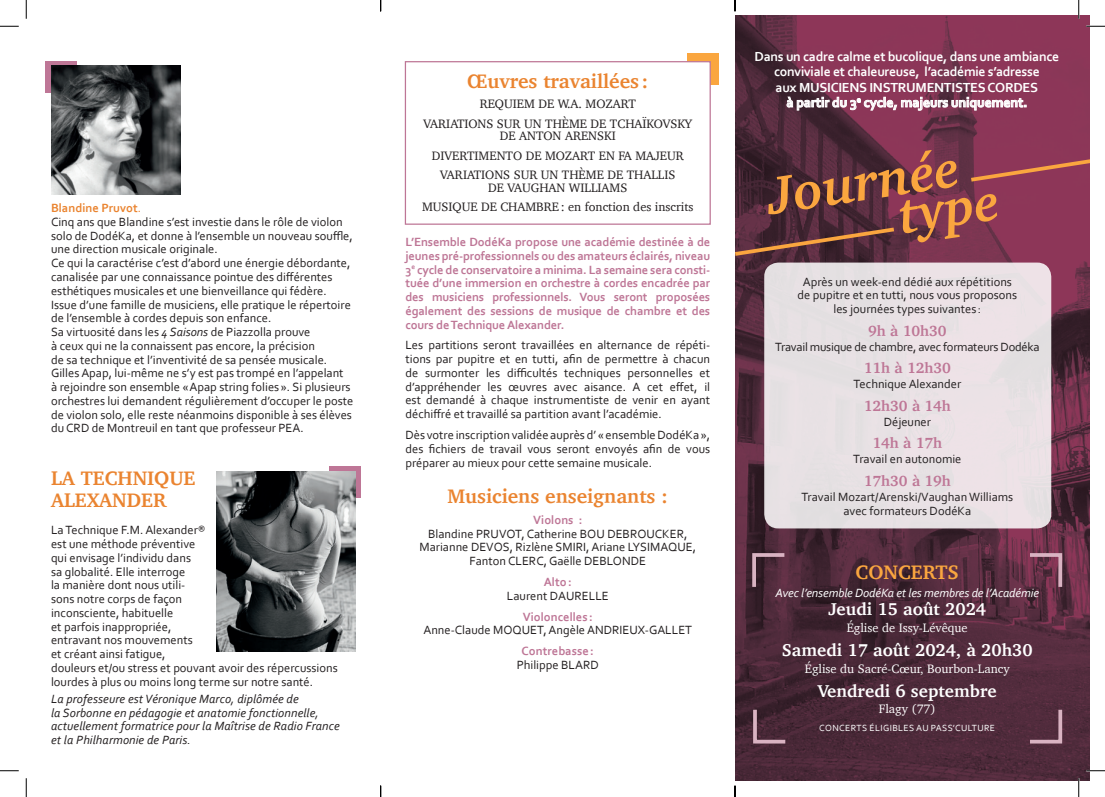
<style>
.page{position:relative;width:1105px;height:797px;background:#fff}
.page>*{position:absolute;margin:0;border:0;box-sizing:border-box;transform-origin:0 0}
.Titre{font:italic 700 53.38px "Charter";color:#faa63f}
.Titre-2{font:700 20px/21.2px "Charter";color:#ea8430}
.Style_de_paragraphe{font:700 20px "Charter";color:#faa63f}
.Style_de_paragraphe-2{font:700 17.5px "Charter";letter-spacing:.005em;color:#fff}
.Style_de_paragraphe-3{font:700 15px "Charter";color:#be7696}
.t1{font:700 13.75px/15.2px "Corbel";letter-spacing:-.02em;color:#fff;text-align:center}
.Style_de_paragraphe-4{font:12.5px/13.8px "Corbel";color:#231f20;text-align:center}
.Style_de_paragraphe-5{font:700 12.5px/13.8px "Corbel";letter-spacing:-.01em;color:#be7696;text-align:justify}
.Style_de_paragraphe-6{font:12.5px/12.5px "Charter";color:#231f20;text-align:center}
.Style_de_paragraphe-7{font:italic 12.5px/13.8px "Corbel";letter-spacing:.01em;color:#231f20}
.Style_de_paragraphe-8{font:12.5px "Charter";color:#fff}
.Style_de_paragraphe-9{font:12.5px "Corbel";letter-spacing:-.02em;color:#231f20}
.Style_de_paragraphe-10{font:italic 12.5px "Corbel";letter-spacing:-.01em;color:#fff}
.Style_de_paragraphe-11{font:700 12.5px "Corbel";color:#ea8430}
.Style_de_paragraphe-12{font:9.38px "Corbel";letter-spacing:.04em;color:#fff}
.s1{font-weight:400}
.s2{font-style:italic}
.s3{font-weight:700;color:#be7696}
</style>
<div class="page">
<div style="left:687px;top:53px;width:31px;height:31px;background:#faa63f"></div>
<div style="left:405px;top:61px;width:306px;height:164px;background:#fff;border:1px solid #be7696"></div>
<div style="left:46px;top:62px;width:31px;height:31px;background:#be7696"></div>
<img style="left:735px;top:16px;width:354px;height:765px">
<img style="left:51px;top:66px;width:129px;height:129px">
<div style="left:764px;top:262px;width:287px;height:266px;background:#e8e1e4;border-radius:14px"></div>
<div style="left:329px;top:467px;width:31px;height:31px;background:#be7696"></div>
<img style="left:217px;top:471px;width:139px;height:180px">
<svg style="left:967px;top:144px;width:122px;height:40px;background:#944054"></svg>
<svg style="left:735px;top:225px;width:163px;height:33px;background:#603639"></svg>
<svg style="left:787px;top:97px;width:239px;height:13px;background:#a77b8c"></svg>
<svg style="left:750px;top:551px;width:38px;height:39px"></svg>
<svg style="left:1026px;top:706px;width:38px;height:39px"></svg>
<svg style="left:751px;top:706px;width:38px;height:39px"></svg>
<svg style="left:1026px;top:551px;width:38px;height:39px"></svg>
<svg style="left:0;top:25px;width:19px;height:2px"></svg>
<svg style="left:1086px;top:25px;width:19px;height:2px"></svg>
<svg style="left:0;top:770px;width:19px;height:1px"></svg>
<svg style="left:1086px;top:770px;width:19px;height:1px"></svg>
<svg style="left:25px;top:0;width:2px;height:19px"></svg>
<svg style="left:25px;top:778px;width:2px;height:19px"></svg>
<svg style="left:1078px;top:0;width:1px;height:19px"></svg>
<svg style="left:1078px;top:778px;width:1px;height:19px"></svg>
<svg style="left:380px;top:785px;width:1px;height:12px"></svg>
<svg style="left:734px;top:0;width:2px;height:11px"></svg>
<svg style="left:734px;top:785px;width:2px;height:12px"></svg>
<p class="Style_de_paragraphe-11" style="left:51px;top:200px;width:89px">Blandine Pruvot<span class="s1">.</span></p>
<p class="Style_de_paragraphe-4" style="left:51px;top:215px;width:303px;text-align:left">Cinq ans que Blandine s’est investie dans le rôle de violon solo de DodéKa, et donne à l’ensemble un nouveau souffle, une direction musicale originale.</p>
<p class="Style_de_paragraphe-4" style="left:51px;top:256px;width:301px;text-align:left">Ce qui la caractérise c’est d’abord une énergie débordante, canalisée par une connaissance pointue des différentes esthétiques musicales et une bienveillance qui fédère.<br>Issue d’une famille de musiciens, elle pratique le répertoire de l’ensemble à cordes depuis son enfance.</p>
<p class="Style_de_paragraphe-4" style="left:51px;top:325px;width:276px;text-align:left">Sa virtuosité dans les <span class="s2">4 Saisons</span> de Piazzolla prouve<br>à ceux qui ne la connaissent pas encore, la précision de sa technique et l’inventivité de sa pensée musicale.</p>
<p class="Style_de_paragraphe-4" style="left:51px;top:366px;width:304px;text-align:left">Gilles Apap, lui-même ne s’y est pas trompé en l’appelant<br>à rejoindre son ensemble «Apap string folies ». Si plusieurs orchestres lui demandent régulièrement d’occuper le poste de violon solo, elle reste néanmoins disponible à ses élèves du CRD de Montreuil en tant que professeur PEA.</p>
<p class="Titre-2" style="left:51px;top:467px;width:146px">LA TECHNIQUE<br>ALEXANDER</p>
<p class="Style_de_paragraphe-4" style="left:51px;top:523px;width:288px;text-align:left">La Technique F. M. Alexander®<br>est une méthode préventive<br>qui envisage l’individu dans<br>sa globalité. Elle interroge<br>la manière dont nous utili-<br>sons notre corps de façon<br>inconsciente, habituelle<br>et parfois inappropriée,<br>entravant nos mouvements<br>et créant ainsi fatigue,<br>douleurs et/ou stress et pouvant avoir des répercussions lourdes à plus ou moins long terme sur notre santé.</p>
<p class="Style_de_paragraphe-7" style="left:51px;top:691px;width:290px">La professeure est Véronique Marco, diplômée de<br>la Sorbonne en pédagogie et anatomie fonctionnelle, actuellement formatrice pour la Maîtrise de Radio France et la Philharmonie de Paris.</p>
<p class="Titre-2" style="left:467px;top:71px;width:183px">Œuvres travaillées :</p>
<p class="Style_de_paragraphe-6" style="left:480px;top:97px;width:158px">REQUIEM DE W.A. MOZART</p>
<p class="Style_de_paragraphe-6" style="left:423px;top:117px;width:270px">VARIATIONS SUR UN THÈME DE TCHAÏKOVSKY<br>DE ANTON ARENSKI</p>
<p class="Style_de_paragraphe-6" style="left:432px;top:149px;width:253px">DIVERTIMENTO DE MOZART EN FA MAJEUR</p>
<p class="Style_de_paragraphe-6" style="left:440px;top:169px;width:237px">VARIATIONS SUR UN THÈME DE THALLIS<br>DE VAUGHAN WILLIAMS</p>
<p class="Style_de_paragraphe-6" style="left:422px;top:201px;width:273px">MUSIQUE DE CHAMBRE: en fonction des inscrits</p>
<p class="Style_de_paragraphe-5" style="left:405px;top:235px;width:306px">L’Ensemble DodéKa propose une académie destinée à de jeunes pré-professionnels ou des amateurs éclairés, niveau 3<sup>e</sup> cycle de conservatoire a minima. La semaine sera consti&shy;tuée d’une immersion en orchestre à cordes encadrée par des musiciens professionnels. Vous seront proposées également des sessions de musique de chambre et des cours de Technique Alexander.</p>
<p class="Style_de_paragraphe-4" style="left:405px;top:338px;width:306px;text-align:justify">Les partitions seront travaillées en alternance de répéti&shy;tions par pupitre et en tutti, afin de permettre à chacun de surmonter les difficultés techniques personnelles et d’appréhender les œuvres avec aisance. A cet effet, il est demandé à chaque instrumentiste de venir en ayant déchiffré et travaillé sa partition avant l’académie.</p>
<p class="Style_de_paragraphe-4" style="left:405px;top:428px;width:306px;text-align:justify">Dès votre inscription validée auprès d’ « ensemble DodéKa », des fichiers de travail vous seront envoyés afin de vous préparer au mieux pour cette semaine musicale.</p>
<p class="Titre-2" style="left:447px;top:485px;width:222px">Musiciens enseignants :</p>
<p class="Style_de_paragraphe-4" style="left:419px;top:512px;width:278px"><span class="s3">Violons :<br></span>Blandine PRUVOT, Catherine BOU DEBROUCKER, Marianne DEVOS, Rizlène SMIRI, Ariane LYSIMAQUE, Fanton CLERC, Gaëlle DEBLONDE</p>
<p class="Style_de_paragraphe-4" style="left:507px;top:574px;width:103px"><span class="s3">Alto:<br></span>Laurent DAURELLE</p>
<p class="Style_de_paragraphe-4" style="left:423px;top:609px;width:270px"><span class="s3">Violoncelles :<br></span>Anne-Claude MOQUET, Angèle ANDRIEUX-GALLET</p>
<p class="Style_de_paragraphe-4" style="left:517px;top:644px;width:84px"><span class="s3">Contrebasse:<br></span>Philippe BLARD</p>
<p class="t1" style="left:754px;top:49px;width:306px">Dans un cadre calme et bucolique, dans une ambiance conviviale et chaleureuse, l’académie s’adresse<br>aux MUSICIENS INSTRUMENTISTES CORDES<br>à partir du 3<sup>e</sup> cycle, majeurs uniquement.</p>
<p class="Titre" style="left:761px;top:152px;width:194px;rotate:-9deg">Journée</p>
<p class="Titre" style="left:891px;top:171px;width:102px;rotate:-9deg">type</p>
<p class="Style_de_paragraphe-4" style="left:797px;top:274px;width:221px">Après un week-end dédié aux répétitions de pupitre et en tutti, nous vous proposons les journées types suivantes :</p>
<p class="Style_de_paragraphe-3" style="left:868px;top:318px;width:80px">9h à 10h30</p>
<p class="Style_de_paragraphe-9" style="left:775px;top:339px;width:266px">Travail musique de chambre, avec formateurs Dodéka</p>
<p class="Style_de_paragraphe-3" style="left:864px;top:355px;width:89px">11h à 12h30</p>
<p class="Style_de_paragraphe-4" style="left:853px;top:377px;width:109px">Technique Alexander</p>
<p class="Style_de_paragraphe-3" style="left:864px;top:393px;width:89px">12h30 à 14h</p>
<p class="Style_de_paragraphe-4" style="left:884px;top:414px;width:49px">Déjeuner</p>
<p class="Style_de_paragraphe-3" style="left:872px;top:430px;width:71px">14h à 17h</p>
<p class="Style_de_paragraphe-4" style="left:853px;top:452px;width:110px">Travail en autonomie</p>
<p class="Style_de_paragraphe-3" style="left:864px;top:468px;width:89px">17h30 à 19h</p>
<p class="Style_de_paragraphe-4" style="left:801px;top:489px;width:213px">Travail Mozart/Arenski/Vaughan Williams avec formateurs DodéKa</p>
<p class="Style_de_paragraphe" style="left:856px;top:555px;width:105px">CONCERTS</p>
<p class="Style_de_paragraphe-10" style="left:775px;top:584px;width:265px">Avec l’ensemble DodéKa et les membres de l’Académie</p>
<p class="Style_de_paragraphe-2" style="left:828px;top:594px;width:159px">Jeudi 15 août 2024</p>
<p class="Style_de_paragraphe-8" style="left:847px;top:617px;width:123px">Église de Issy-Lévêque</p>
<p class="Style_de_paragraphe-2" style="left:782px;top:635px;width:252px">Samedi 17 août 2024, à 20h30</p>
<p class="Style_de_paragraphe-8" style="left:805px;top:657px;width:206px">Église du Sacré-Cœur, Bourbon-Lancy</p>
<p class="Style_de_paragraphe-2" style="left:818px;top:675px;width:180px">Vendredi 6 septembre</p>
<p class="Style_de_paragraphe-8" style="left:879px;top:698px;width:59px">Flagy (77)</p>
<p class="Style_de_paragraphe-12" style="left:819px;top:722px;width:177px">CONCERTS ÉLIGIBLES AU PASS’CULTURE</p>
</div>
